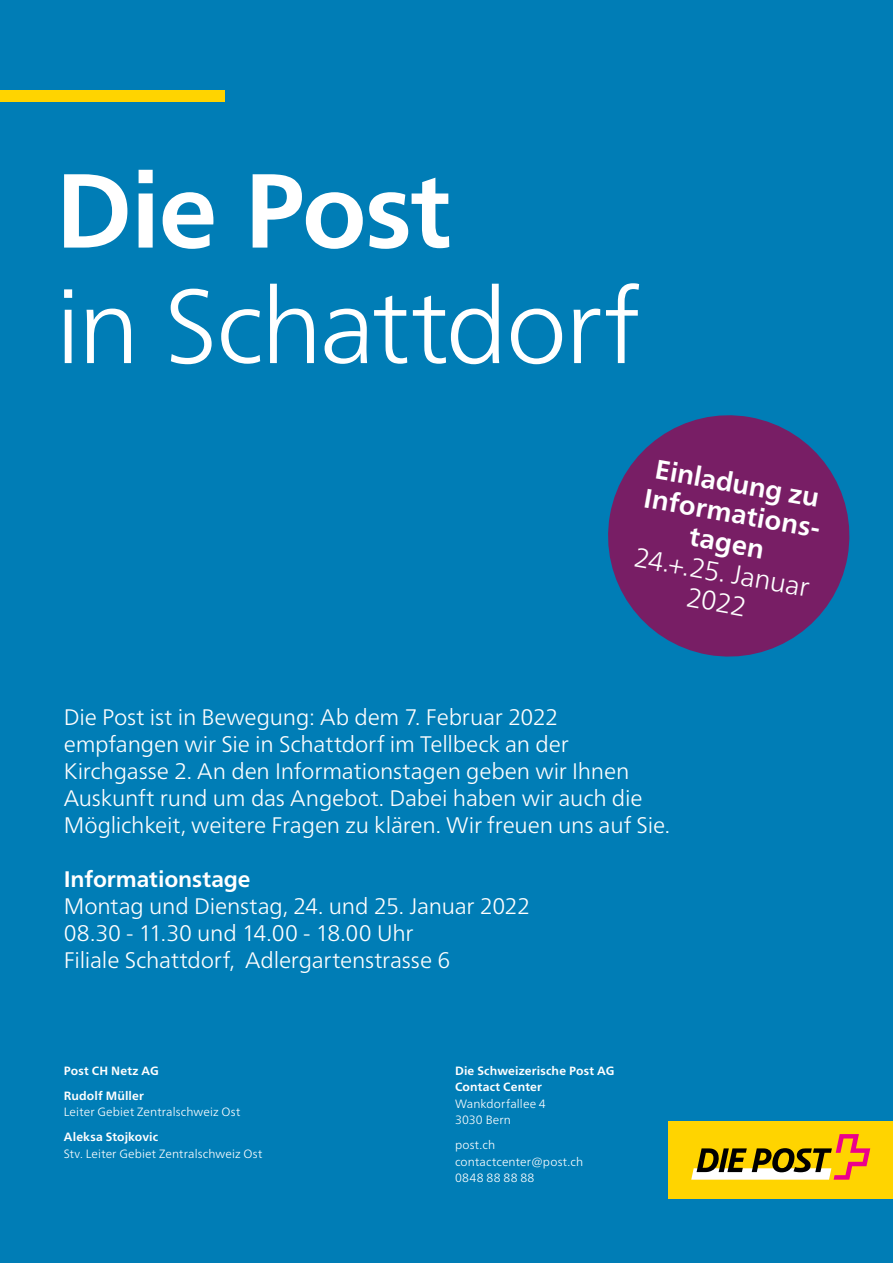
<style>
.page{position:relative;width:893px;height:1263px;background:#007db6}
.page>*{position:absolute;margin:0;border:0;box-sizing:border-box;transform-origin:0 0}
.t1{font:300 105px "Frutiger Neue LT Pro";letter-spacing:-.03em;color:#fff}
.t2{font:700 105px "Frutiger Neue LT Pro";letter-spacing:-.02em;color:#fff}
.t3{font:700 27px/30px "Frutiger Neue LT Pro";color:#fff;text-align:center}
.t4{font:300 27px/30px "Frutiger Neue LT Pro";color:#fff;text-align:center}
.t5{font:300 22.5px/27px "Frutiger Neue LT Pro";letter-spacing:-.01em;color:#fff}
.t6{font:700 22.5px "Frutiger Neue LT Pro";letter-spacing:-.005em;color:#fff}
.t7{font:300 12px/16.5px "Frutiger Neue LT Pro";letter-spacing:.01em;color:#fff}
.t8{font:700 12px/16.5px "Frutiger Neue LT Pro";letter-spacing:.015em;color:#fff}
</style>
<div class="page">
<div style="left:669px;top:1121px;width:224px;height:78px;background:#ffd400"></div>
<svg style="left:691px;top:1134px;width:179px;height:46px"></svg>
<div style="left:0;top:91px;width:224px;height:11px;background:#ffd400"></div>
<svg style="left:608px;top:415px;width:242px;height:242px;fill:#781e65"></svg>
<h1 class="t2" style="left:55px;top:149px;width:397px">Die Post</h1>
<h1 class="t1" style="left:55px;top:265px;width:586px">in Schattdorf</h1>
<p class="t3" style="left:652px;top:453px;width:184px;rotate:10deg">-Einladung zu<br>Informations&shy;tagen</p>
<p class="t4" style="left:637px;top:542px;width:179px;rotate:10deg">24.+.25. Januar<br>2022</p>
<p class="t5" style="left:64px;top:704px;width:608px">Die Post ist in Bewegung: Ab dem 7. Februar 2022 empfangen wir Sie in Schattdorf im Tellbeck an der Kirchgasse 2. An den Informationstagen geben wir Ihnen Auskunft rund um das Angebot. Dabei haben wir auch die Möglichkeit, weitere Fragen zu klären. Wir freuen uns auf Sie.</p>
<p class="t6" style="left:64px;top:866px;width:188px">Informationstage</p>
<p class="t5" style="left:64px;top:893px;width:468px">Montag und Dienstag, 24. und 25. Januar 2022<br>08.30 - 11.30 und 14.00 - 18.00 Uhr<br>Filiale Schattdorf, Adlergartenstrasse 6</p>
<p class="t8" style="left:64px;top:1058px;width:97px;line-height:25px">Post CH Netz AG<br>Rudolf Müller</p>
<p class="t7" style="left:64px;top:1103px;width:178px">Leiter Gebiet Zentralschweiz Ost</p>
<p class="t8" style="left:64px;top:1128px;width:96px">Aleksa Stojkovic</p>
<p class="t7" style="left:64px;top:1145px;width:200px">Stv. Leiter Gebiet Zentralschweiz Ost</p>
<p class="t8" style="left:455px;top:1062px;width:161px">Die Schweizerische Post AG<br>Contact Center</p>
<p class="t7" style="left:455px;top:1095px;width:92px">Wankdorfallee 4<br>3030 Bern</p>
<p class="t7" style="left:455px;top:1136px;width:130px">post.ch contactcenter@post.ch<br>0848 88 88 88</p>
</div>
